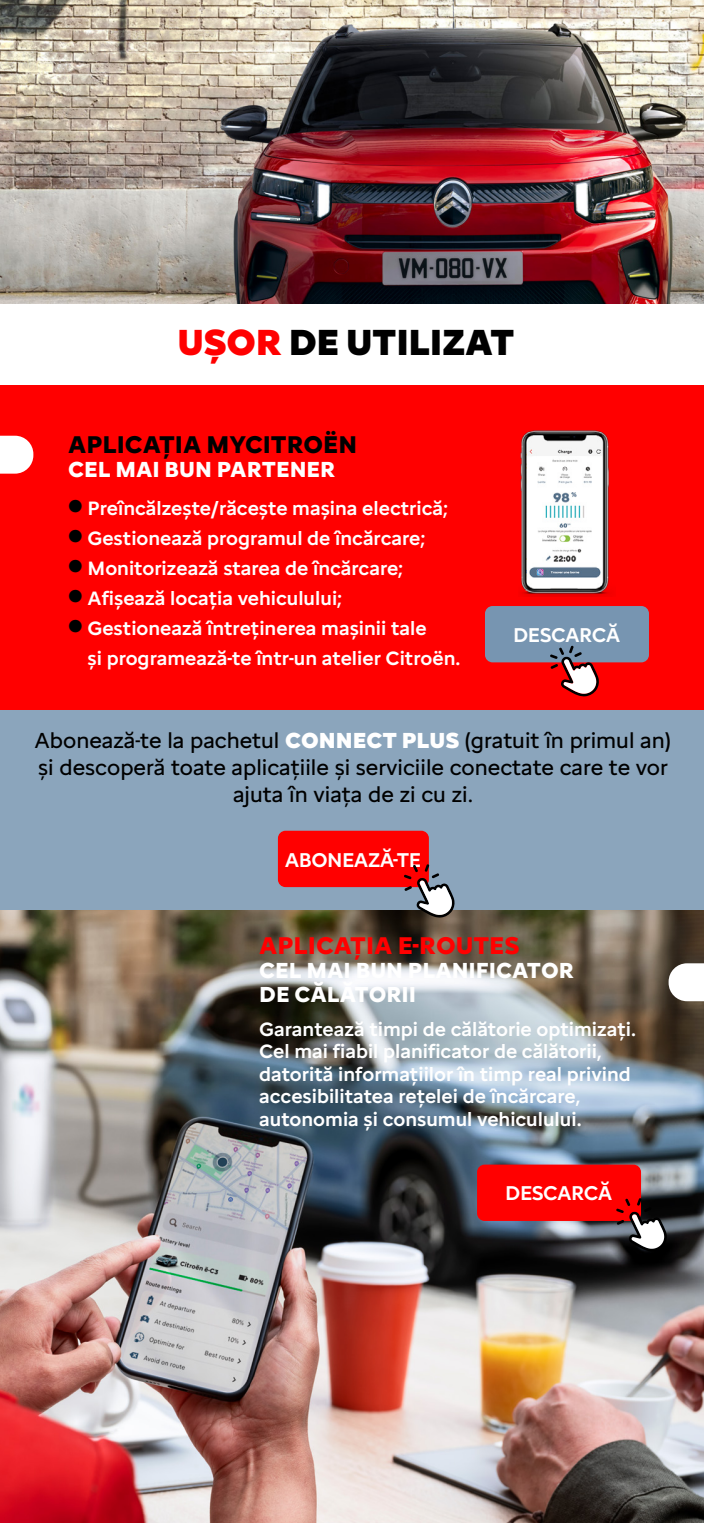
<style>
.page{position:relative;width:704px;height:1523px;background:#fff}
.page>*{position:absolute;margin:0;border:0;box-sizing:border-box;transform-origin:0 0}
.t1{font:900 37.5px "Citroen Type";letter-spacing:-.01em;color:#000}
.t2{font:700 25px "Citroen Type";color:#000}
.t3{font:700 25px "Citroen Type";color:#f00}
.t4{font:22.5px/27px "Citroen Type";color:#000;text-align:center}
.t5{font:700 22.5px/23.8px "Citroen Type";color:#fff}
.t6{font:500 20.62px "Citroen Type";letter-spacing:-.025em;color:#fff}
.t7{font:500 20px/22.5px "Citroen Type";color:#fff}
.s1{color:#f00}
.s2{font-weight:900;font-size:42.5px;color:#000}
.s3{font-weight:900;color:#fff}
</style>
<div class="page">
<img style="left:0;top:909px;width:703px;height:613px">
<img style="left:0;top:0;width:703px;height:304px">
<div style="left:476px;top:1164px;width:164px;height:57px;background:#f00;border-radius:8px"></div>
<svg style="left:615px;top:1198px;width:52px;height:53px"></svg>
<div style="left:0;top:706px;width:703px;height:203px;background:#8ba5bc"></div>
<div style="left:278px;top:830px;width:150px;height:57px;background:#f00;border-radius:8px"></div>
<svg style="left:403px;top:864px;width:52px;height:53px"></svg>
<svg style="left:668px;top:963px;width:35px;height:38px"></svg>
<div style="left:0;top:385px;width:703px;height:324px;background:#f00"></div>
<img style="left:520px;top:430px;width:92px;height:166px">
<svg style="left:0;top:436px;width:33px;height:37px"></svg>
<div style="left:484px;top:606px;width:164px;height:56px;background:#7795b1;border-radius:8px"></div>
<svg style="left:549px;top:646px;width:50px;height:50px"></svg>
<h1 class="t1" style="left:177px;top:314px;width:338px"><span class="s1">UȘOR</span> DE UTILIZAT</h1>
<p class="t2" style="left:68px;top:426px;width:290px">APLICAȚIA MYCITROËN</p>
<p class="t5" style="left:68px;top:455px;width:269px">CEL MAI BUN PARTENER</p>
<p class="t7" style="left:68px;top:495px;width:381px"><span class="s2">•</span> Preîncălzește/răcește mașina electrică;</p>
<p class="t7" style="left:68px;top:525px;width:358px"><span class="s2">•</span> Gestionează programul de încărcare;</p>
<p class="t7" style="left:68px;top:555px;width:336px"><span class="s2">•</span> Monitorizează starea de încărcare;</p>
<p class="t7" style="left:68px;top:585px;width:275px"><span class="s2">•</span> Afișează locația vehiculului;</p>
<p class="t7" style="left:87px;top:611px;width:374px;line-height:30px;text-indent:-19px"><span class="s2">•</span> Gestionează întreținerea mașinii tale<br>și programează-te într-un atelier Citroën.</p>
<p class="t6" style="left:513px;top:619px;width:109px">DESCARCĂ</p>
<p class="t4" style="left:34px;top:725px;width:638px">Abonează-te la pachetul <span class="s3">CONNECT PLUS</span> (gratuit în primul an) și descoperă toate aplicațiile și serviciile conectate care te vor ajuta în viața de zi cu zi.</p>
<p class="t6" style="left:285px;top:844px;width:137px">ABONEAZĂ-TE</p>
<p class="t3" style="left:259px;top:927px;width:262px">APLICAȚIA E-ROUTES</p>
<p class="t5" style="left:259px;top:956px;width:316px">CEL MAI BUN PLANIFICATOR<br>DE CĂLĂTORII</p>
<p class="t7" style="left:259px;top:1015px;width:378px">Garantează timpi de călătorie optimizați.<br>Cel mai fiabil planificator de călătorii, datorită informațiilor în timp real privind accesibilitatea rețelei de încărcare, autonomia și consumul vehiculului.</p>
<p class="t6" style="left:505px;top:1177px;width:109px">DESCARCĂ</p>
</div>
